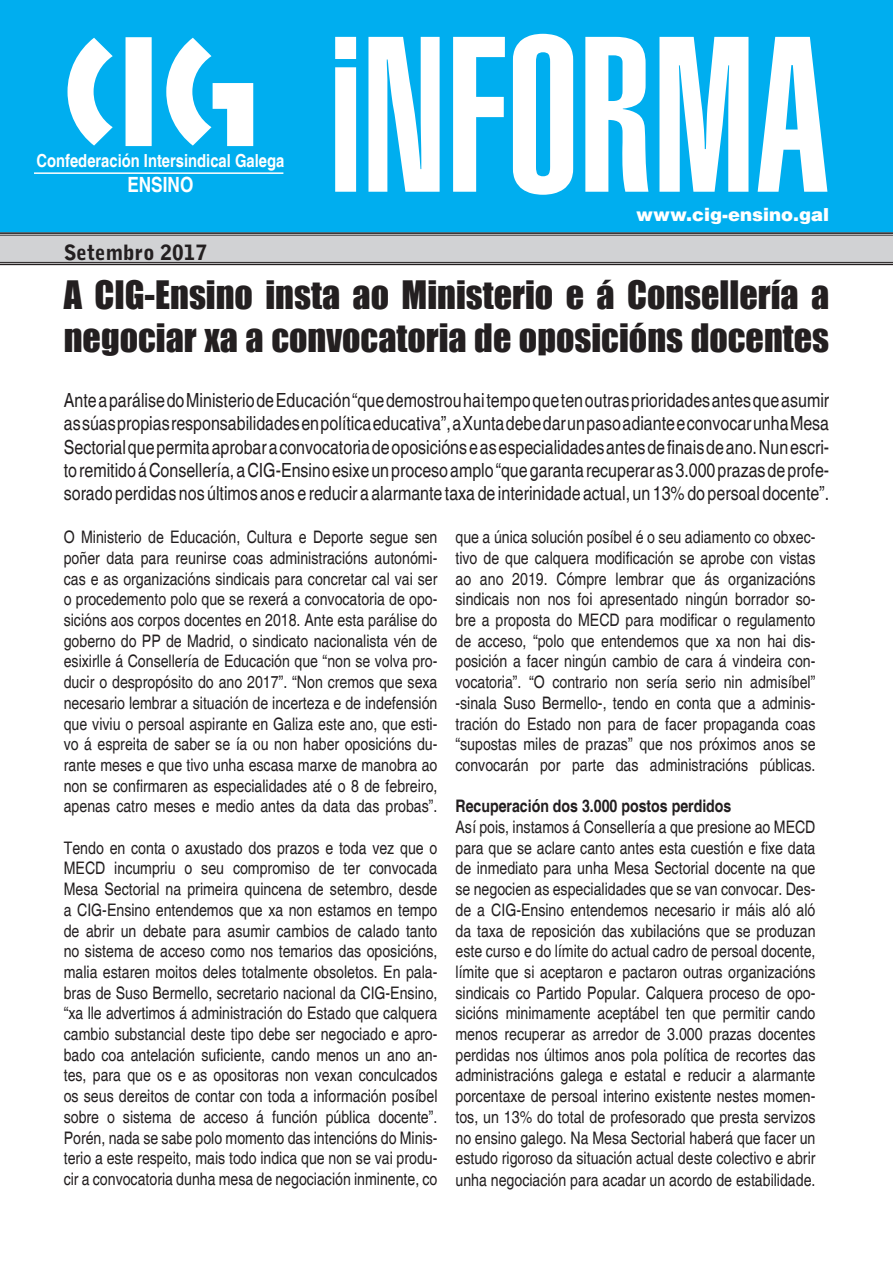
<style>
.page{position:relative;width:893px;height:1263px;background:#fff}
.page>*{position:absolute;margin:0;border:0;box-sizing:border-box;transform-origin:0 0}
.t1{font:900 extra-condensed 217.5px "Helvetica";color:#fff}
.t2{font:36px/43.2px "Impact";color:#231f20}
.t3{font:900 21px "Bell Gothic Std";color:#231f20}
.t4{font:700 condensed 21px "Helvetica";color:#fff}
.t5{font:condensed 19.5px/23.4px "Helvetica";color:#231f20;text-align:justify}
.t6{font:700 condensed 18px "Helvetica";color:#fff}
.t7{font:900 18px "Helvetica";color:#fff}
.t8{font:condensed 17.25px/20.7px "Helvetica";color:#231f20;text-align:justify}
.t9{font:700 condensed 17.25px "Helvetica";color:#231f20}
</style>
<div class="page">
<div style="left:0;top:0;width:893px;height:263px;background:#00aeef"></div>
<div style="left:0;top:234px;width:893px;height:30px;background:#d1d2d4"></div>
<hr style="left:0;top:232px;width:893px;height:3px;background:#fff">
<hr style="left:0;top:232px;width:893px;height:2px;background:#231f20">
<hr style="left:0;top:235px;width:893px;height:1px;background:#231f20">
<hr style="left:0;top:262px;width:893px;height:3px;background:#fff">
<hr style="left:0;top:262px;width:893px;height:1px;background:#231f20">
<hr style="left:0;top:264px;width:893px;height:1px;background:#231f20">
<svg style="left:68px;top:37px;width:185px;height:109px"></svg>
<hr style="left:34px;top:172px;width:249px;height:2px;background:#fff">
<p class="t6" style="left:37px;top:150px;width:249px">Confederación Intersindical Galega</p>
<p class="t4" style="left:127px;top:172px;width:68px">ENSINO</p>
<p class="t3" style="left:64px;top:240px;width:145px">Setembro 2017</p>
<p class="t1" style="left:330px;top:-9px;width:501px">iNFORMA</p>
<p class="t7" style="left:636px;top:203px;width:194px">www.cig-ensino.gal</p>
<p class="t2" style="left:64px;top:272px;width:767px">A CIG-Ensino insta ao Ministerio e á Consellería a negociar xa a convocatoria de oposicións docentes</p>
<p class="t5" style="left:64px;top:388px;width:767px">Ante a parálise do Ministerio de Educación “que demostrou hai tempo que ten outras prioridades antes que asumir as súas propias responsabilidades en política educativa”, a Xunta debe dar un paso adiante e convocar unha Mesa Sectorial que permita aprobar a convocatoria de oposicións e as especialidades antes de finais de ano. Nun escri&shy;to remitido á Consellería, a CIG-Ensino esixe un proceso amplo “que garanta recuperar as 3.000 prazas de profe&shy;sorado perdidas nos últimos anos e reducir a alarmante taxa de interinidade actual, un 13% do persoal docente”.</p>
<p class="t8" style="left:64px;top:527px;width:375px">O Ministerio de Educación, Cultura e Deporte segue sen poñer data para reunirse coas administracións autonómi&shy;cas e as organizacións sindicais para concretar cal vai ser o procedemento polo que se rexerá a convocatoria de opo&shy;sicións aos corpos docentes en 2018. Ante esta parálise do goberno do PP de Madrid, o sindicato nacionalista vén de esixirlle á Consellería de Educación que “non se volva pro&shy;ducir o despropósito do ano 2017”. “Non cremos que sexa necesario lembrar a situación de incerteza e de indefensión que viviu o persoal aspirante en Galiza este ano, que esti&shy;vo á espreita de saber se ía ou non haber oposicións du&shy;rante meses e que tivo unha escasa marxe de manobra ao non se confirmaren as especialidades até o 8 de febreiro, apenas catro meses e medio antes da data das probas”.</p>
<p class="t8" style="left:64px;top:837px;width:375px">Tendo en conta o axustado dos prazos e toda vez que o MECD incumpriu o seu compromiso de ter convocada Mesa Sectorial na primeira quincena de setembro, desde a CIG-Ensino entendemos que xa non estamos en tempo de abrir un debate para asumir cambios de calado tanto no sistema de acceso como nos temarios das oposicións, malia estaren moitos deles totalmente obsoletos. En pala&shy;bras de Suso Bermello, secretario nacional da CIG-Ensino, “xa lle advertimos á administración do Estado que calquera cambio substancial deste tipo debe ser negociado e apro&shy;bado coa antelación suficiente, cando menos un ano an&shy;tes, para que os e as opositoras non vexan conculcados os seus dereitos de contar con toda a información posíbel sobre o sistema de acceso á función pública docente”.</p>
<p class="t8" style="left:64px;top:1127px;width:375px">Porén, nada se sabe polo momento das intencións do Minis&shy;terio a este respeito, mais todo indica que non se vai produ&shy;cir a convocatoria dunha mesa de negociación inminente, co</p>
<p class="t8" style="left:455px;top:527px;width:362px">que a única solución posíbel é o seu adiamento co obxec&shy;tivo de que calquera modificación se aprobe con vistas ao ano 2019. Cómpre lembrar que ás organizacións sindicais non nos foi apresentado ningún borrador so&shy;bre a proposta do MECD para modificar o regulamento de acceso, “polo que entendemos que xa non hai dis&shy;posición a facer ningún cambio de cara á vindeira con&shy;vocatoria”. “O contrario non sería serio nin admisíbel” -sinala Suso Bermello-, tendo en conta que a adminis&shy;tración do Estado non para de facer propaganda coas “supostas miles de prazas” que nos próximos anos se convocarán por parte das administracións públicas.</p>
<p class="t9" style="left:455px;top:796px;width:277px">Recuperación dos 3.000 postos perdidos</p>
<p class="t8" style="left:455px;top:817px;width:362px">Así pois, instamos á Consellería a que presione ao MECD para que se aclare canto antes esta cuestión e fixe data de inmediato para unha Mesa Sectorial docente na que se negocien as especialidades que se van convocar. Des&shy;de a CIG-Ensino entendemos necesario ir máis aló aló da taxa de reposición das xubilacións que se produzan este curso e do límite do actual cadro de persoal docente, límite que si aceptaron e pactaron outras organizacións sindicais co Partido Popular. Calquera proceso de opo&shy;sicións minimamente aceptábel ten que permitir cando menos recuperar as arredor de 3.000 prazas docentes perdidas nos últimos anos pola política de recortes das administracións galega e estatal e reducir a alarmante porcentaxe de persoal interino existente nestes momen&shy;tos, un 13% do total de profesorado que presta servizos no ensino galego. Na Mesa Sectorial haberá que facer un estudo rigoroso da situación actual deste colectivo e abrir unha negociación para acadar un acordo de estabilidade.</p>
</div>
